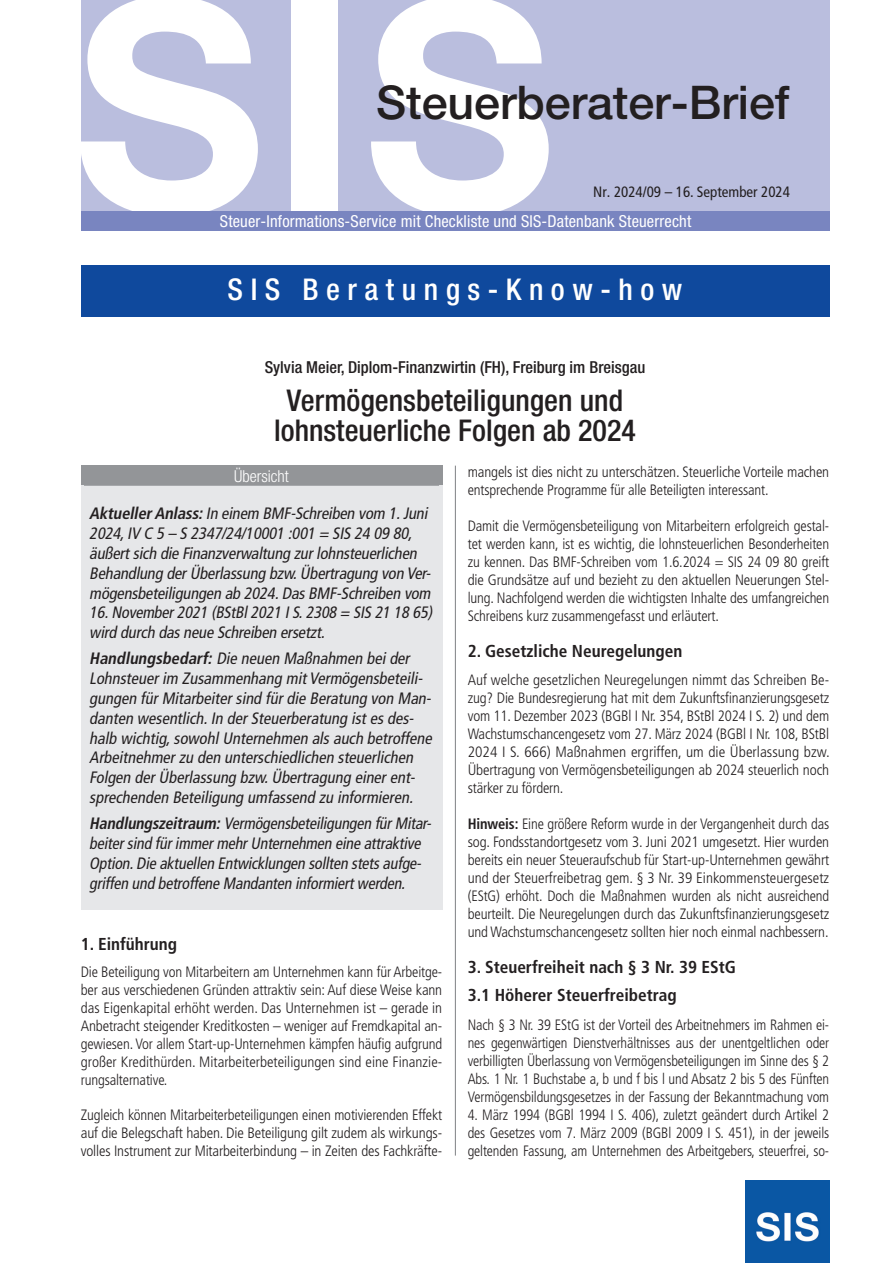
<style>
.page{position:relative;width:893px;height:1263px;background:#fff}
.page>*{position:absolute;margin:0;border:0;box-sizing:border-box;transform-origin:0 0}
.t1{font:700 295.5px "Helvetica Neue LT Std";color:#fff}
.t2{font:500 46.5px "Helvetica Neue LT Std";color:#231f20}
.t3{font:500 condensed 30px/30px "Helvetica Neue LT Std";color:#231f20;text-align:center}
.t4{font:500 condensed 30px "Helvetica Neue LT Std";letter-spacing:.25em;color:#fff}
.t5{font:700 condensed 17.25px/28px "Frutiger LT Std";color:#231f20}
.t6{font:italic condensed 16.5px/19.8px "Frutiger LT Std";color:#231f20}
.t7{font:condensed 16.5px "Helvetica Neue LT Std";letter-spacing:.01em;color:#fff}
.t8{font:500 condensed 16.5px "Helvetica Neue LT Std";color:#231f20}
.t9{font:300 condensed 16.5px "Helvetica Neue LT Std";color:#fff}
.t10{font:300 condensed 15px/18px "Frutiger LT Std";letter-spacing:-.01em;color:#231f20;text-align:justify}
.t11{font:300 condensed 15px/18px "Frutiger LT Std";letter-spacing:-.01em;color:#231f20;text-align:justify;scale:.96 1}
.t12{font:condensed 15px "Frutiger LT Std";color:#231f20}
.s1{font-weight:700}
</style>
<div class="page">
<div style="left:81px;top:0;width:748px;height:213px;background:#babede"></div>
<div style="left:81px;top:211px;width:748px;height:20px;background:#7985c0"></div>
<div style="left:81px;top:265px;width:748px;height:52px;background:#0f499d"></div>
<img style="left:745px;top:1180px;width:84px;height:83px">
<hr style="left:455px;top:466px;width:1px;height:689px;background:#808285">
<div style="left:81px;top:466px;width:361px;height:20px;background:#939598"></div>
<div style="left:81px;top:486px;width:361px;height:424px;background:#e6e7e9"></div>
<h1 class="t1" style="left:73px;top:-77px;width:484px">SIS</h1>
<h2 class="t2" style="left:376px;top:75px;width:415px">Steuerberater-Brief</h2>
<p class="t12" style="left:593px;top:183px;width:198px">Nr. 2024/09 – 16. September 2024</p>
<p class="t7" style="left:220px;top:211px;width:473px">Steuer-Informations-Service mit Checkliste und SIS-Datenbank Steuerrecht</p>
<h3 class="t4" style="left:228px;top:271px;width:456px">SIS Beratungs-Know-how</h3>
<p class="t8" style="left:265px;top:357px;width:382px">Sylvia Meier, Diplom-Finanzwirtin (FH), Freiburg im Breisgau</p>
<h3 class="t3" style="left:274px;top:385px;width:363px">Vermögensbeteiligungen und lohnsteuerliche Folgen ab 2024</h3>
<p class="t9" style="left:234px;top:466px;width:56px">Übersicht</p>
<p class="t6" style="left:89px;top:504px;width:348px"><span class="s1">AktuellerAnlass:</span>In einem BMF-Schreiben vom 1.Juni 2024,IV C 5 – S 2347/24/10001 :001 = SIS 24 09 80, äußertsich die Finanzverwaltung zurlohnsteuerlichen Behandlung derÜberlassung bzw.Übertragung von Ver&shy;mögensbeteiligungen ab 2024.DasBMF-Schreiben vom 16.November2021 (BStBl2021 IS.2308 = SIS 21 18 65) wird durch dasneue Schreiben ersetzt.</p>
<p class="t6" style="left:89px;top:649px;width:347px"><span class="s1">Handlungsbedarf:</span> Die neuen Maßnahmen beider Lohnsteuerim Zusammenhang mitVermögensbeteili&shy;gungen fürMitarbeitersind fürdie Beratung von Man&shy;danten wesentlich.In derSteuerberatung istesdes&shy;halb wichtig,sowohlUnternehmen alsauch betroffene Arbeitnehmerzu den unterschiedlichen steuerlichen Folgen derÜberlassung bzw.Übertragung einerent&shy;sprechenden Beteiligung umfassend zu informieren.</p>
<p class="t6" style="left:89px;top:814px;width:346px"><span class="s1">Handlungszeitraum:</span> Vermögensbeteiligungen fürMitar&shy;beitersind fürimmermehrUnternehmen eine attraktive Option.Die aktuellen Entwicklungen sollten stetsaufge&shy;griffen und betroffene Mandanten informiertwerden.</p>
<p class="t10" style="left:468px;top:463px;width:363px">mangels ist dies nicht zu unterschätzen. Steuerliche Vorteile machen entsprechende Programme für alle Beteiligten interessant.</p>
<p class="t10" style="left:468px;top:517px;width:363px">Damit die Vermögensbeteiligung von Mitarbeitern erfolgreich gestal&shy;tet werden kann, ist es wichtig, die lohnsteuerlichen Besonderheiten zu kennen. Das BMF-Schreiben vom 1.6.2024 = SIS 24 09 80 greift die Grundsätze auf und bezieht zu den aktuellen Neuerungen Stel&shy;lung. Nachfolgend werden die wichtigsten Inhalte des umfangreichen Schreibens kurz zusammengefasst und erläutert.</p>
<p class="t5" style="left:468px;top:637px;width:216px">2. Gesetzliche Neuregelungen</p>
<p class="t10" style="left:468px;top:671px;width:363px">Auf welche gesetzlichen Neuregelungen nimmt das Schreiben Be&shy;zug? Die Bundesregierung hat mit dem Zukunftsfinanzierungsgesetz vom 11. Dezember 2023 (BGBl I Nr. 354, BStBl 2024 I S. 2) und dem Wachstumschancengesetz vom 27. März 2024 (BGBl I Nr. 108, BStBl 2024 I S. 666) Maßnahmen ergriffen, um die Überlassung bzw.<br>Übertragung von Vermögensbeteiligungen ab 2024 steuerlich noch stärker zu fördern.</p>
<p class="t10" style="left:468px;top:815px;width:363px"><span class="s1">Hinweis:</span> Eine größere Reform wurde in der Vergangenheit durch das sog. Fondsstandortgesetz vom 3. Juni 2021 umgesetzt. Hier wurden bereits ein neuer Steueraufschub für Start-up-Unternehmen gewährt und der Steuerfreibetrag gem. § 3 Nr. 39 Einkommensteuergesetz (EStG) erhöht. Doch die Maßnahmen wurden als nicht ausreichend beurteilt. Die Neuregelungen durch das Zukunftsfinanzierungsgesetz und Wachstumschancengesetz sollten hier noch einmal nachbessern.</p>
<p class="t5" style="left:468px;top:953px;width:270px">3. Steuerfreiheit nach § 3 Nr. 39 EStG<br>3.1 Höherer Steuerfreibetrag</p>
<p class="t11" style="left:468px;top:1015px;width:378px">Nach § 3 Nr. 39 EStG ist der Vorteil des Arbeitnehmers im Rahmen ei&shy;nes gegenwärtigen Dienstverhältnisses aus der unentgeltlichen oder verbilligten Überlassung von Vermögensbeteiligungen im Sinne des § 2<br>Abs. 1 Nr. 1 Buchstabe a, b und f bis l und Absatz 2 bis 5 des Fünften Vermögensbildungsgesetzes in der Fassung der Bekanntmachung vom</p>
<p class="t11" style="left:468px;top:1105px;width:378px">4. März 1994 (BGBl 1994 I S. 406), zuletzt geändert durch Artikel 2 des Gesetzes vom 7. März 2009 (BGBl 2009 I S. 451), in der jeweils geltenden Fassung, am Unternehmen des Arbeitgebers, steuerfrei, so-</p>
<p class="t5" style="left:81px;top:930px;width:98px">1. Einführung</p>
<p class="t10" style="left:81px;top:963px;width:363px">Die Beteiligung von Mitarbeitern am Unternehmen kann für Arbeitge&shy;ber aus verschiedenen Gründen attraktiv sein: Auf diese Weise kann das Eigenkapital erhöht werden. Das Unternehmen ist – gerade in Anbetracht steigender Kreditkosten – weniger auf Fremdkapital an&shy;gewiesen. Vor allem Start-up-Unternehmen kämpfen häufig aufgrund großer Kredithürden. Mitarbeiterbeteiligungen sind eine Finanzie&shy;rungsalternative.</p>
<p class="t10" style="left:81px;top:1105px;width:363px">Zugleich können Mitarbeiterbeteiligungen einen motivierenden Effekt auf die Belegschaft haben. Die Beteiligung gilt zudem als wirkungs&shy;volles Instrument zur Mitarbeiterbindung – in Zeiten des Fachkräfte-</p>
</div>
